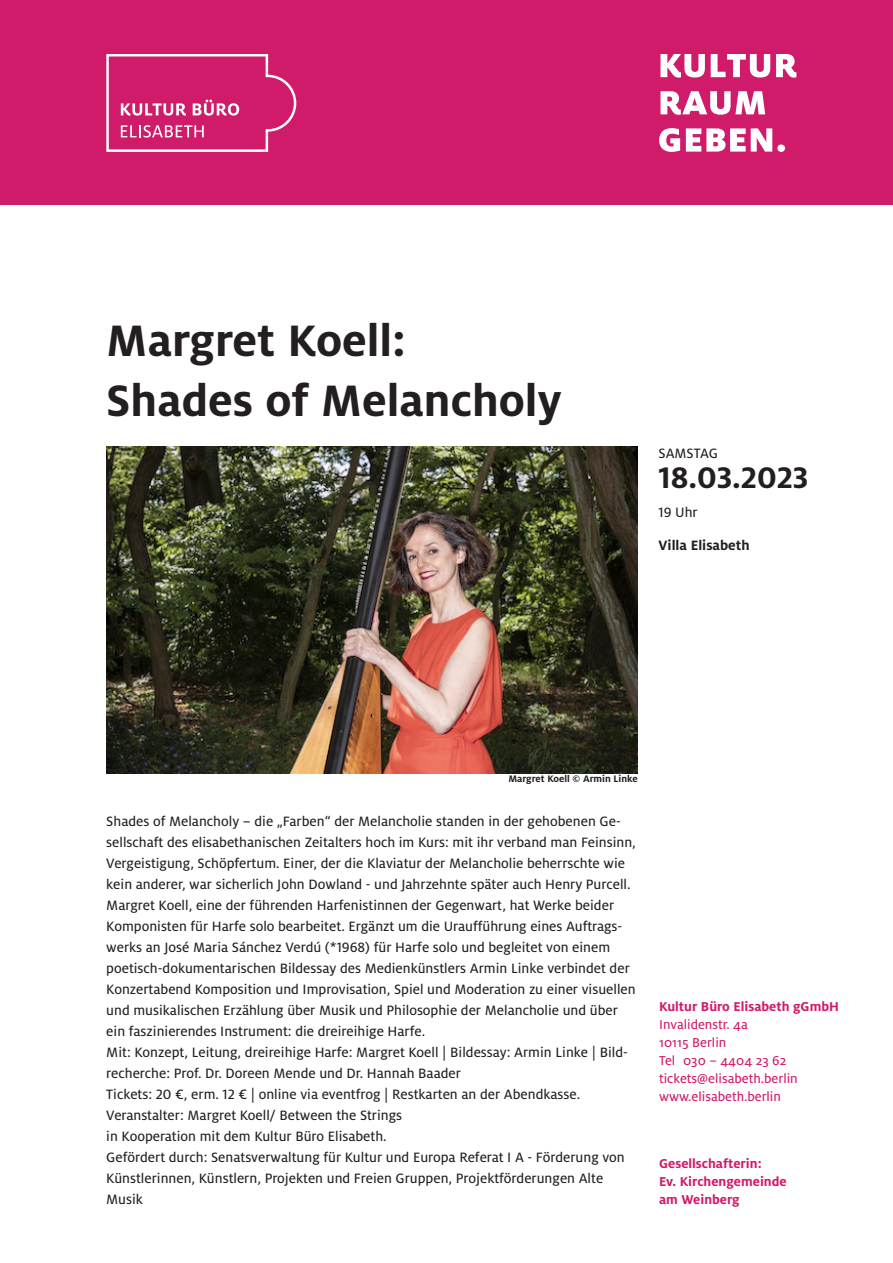
<style>
.page{position:relative;width:893px;height:1263px;background:#fff}
.page>*{position:absolute;margin:0;border:0;box-sizing:border-box;transform-origin:0 0}
.t1{font:700 48.75px/60px "Milo LF";color:#231f20}
.t2{font:700 33px "Milo LF";color:#231f20}
.t3{font:15px/21px "Milo LF Text";color:#231f20}
.t4{font:700 15px "Milo";color:#231f20}
.t5{font:15px "Milo Text";letter-spacing:-.005em;color:#231f20}
.t6{font:14.25px/18px "Milo Text";color:#d01a6a}
.t7{font:700 14.25px/18px "Milo";color:#d01a6a}
.t8{font:700 10.5px "Milo LF";color:#231f20}
</style>
<div class="page">
<div style="left:0;top:0;width:893px;height:204px;background:#d01a6a"></div>
<svg style="left:106px;top:54px;width:190px;height:98px"></svg>
<svg style="left:659px;top:128px;width:126px;height:24px"></svg>
<svg style="left:660px;top:91px;width:105px;height:24px"></svg>
<svg style="left:660px;top:54px;width:136px;height:24px"></svg>
<img style="left:106px;top:446px;width:532px;height:328px">
<h1 class="t1" style="left:106px;top:310px;width:457px">Margret Koell:<br>Shades of Melancholy</h1>
<p class="t5" style="left:659px;top:444px;width:61px">SAMSTAG</p>
<h2 class="t2" style="left:659px;top:458px;width:151px">18.03.2023</h2>
<p class="t3" style="left:659px;top:502px;width:41px">19 Uhr</p>
<p class="t4" style="left:659px;top:537px;width:93px">Villa Elisabeth</p>
<p class="t8" style="left:508px;top:772px;width:131px">Margret Koell © Armin Linke</p>
<p class="t3" style="left:106px;top:810px;width:531px">Shades of Melancholy – die „Farben“ der Melancholie standen in der gehobenen Ge&shy;sellschaft des elisabethanischen Zeitalters hoch im Kurs: mit ihr verband man Feinsinn, Vergeistigung, Schöpfertum. Einer, der die Klaviatur der Melancholie beherrschte wie kein anderer, war sicherlich John Dowland - und Jahrzehnte später auch Henry Purcell.<br>Margret Koell, eine der führenden Harfenistinnen der Gegenwart, hat Werke beider Komponisten für Harfe solo bearbeitet. Ergänzt um die Uraufführung eines Auftrags&shy;werks an José Maria Sánchez Verdú (*1968) für Harfe solo und begleitet von einem poetisch-dokumentarischen Bildessay des Medienkünstlers Armin Linke verbindet der Konzertabend Komposition und Improvisation, Spiel und Moderation zu einer visuellen und musikalischen Erzählung über Musik und Philosophie der Melancholie und über ein faszinierendes Instrument: die dreireihige Harfe.<br>Mit: Konzept, Leitung, dreireihige Harfe: Margret Koell | Bildessay: Armin Linke | Bild&shy;recherche: Prof. Dr. Doreen Mende und Dr. Hannah Baader<br>Tickets: 20 €, erm. 12 € | online via eventfrog | Restkarten an der Abendkasse.<br>Veranstalter: Margret Koell/ Between the Strings<br>in Kooperation mit dem Kultur Büro Elisabeth.<br>Gefördert durch: Senatsverwaltung für Kultur und Europa Referat I A - Förderung von Künstlerinnen, Künstlern, Projekten und Freien Gruppen, Projektförderungen Alte Musik</p>
<p class="t7" style="left:659px;top:997px;width:181px">Kultur Büro Elisabeth gGmbH</p>
<p class="t6" style="left:659px;top:1015px;width:140px">Invalidenstr. 4a<br>10115 Berlin<br>Tel 030 – 4404 23 62 tickets@elisabeth.berlin www.elisabeth.berlin</p>
<p class="t7" style="left:659px;top:1154px;width:129px">Gesellschafterin:<br>Ev. Kirchengemeinde am Weinberg</p>
</div>
